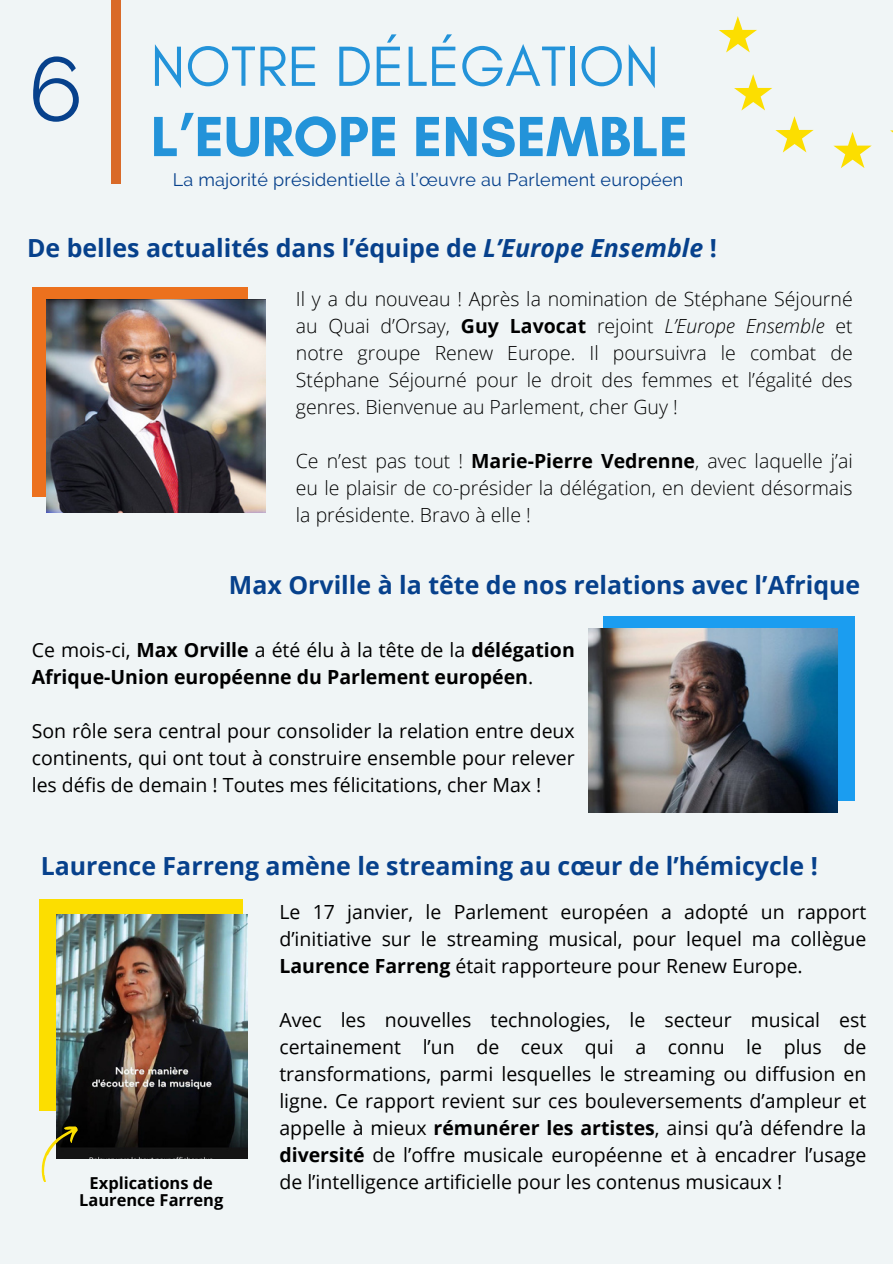
<style>
.page{position:relative;width:893px;height:1264px;background:#fff}
.page>*{position:absolute;margin:0;border:0;box-sizing:border-box;transform-origin:0 0}
.t1{font:90px "Raleway";color:#07418c}
.t2{font:700 57.6px "Glacial Indifference";color:#2393d9}
.t3{font:57.6px "Glacial Indifference";color:#2393d9}
.t4{font:700 24.9px "Open Sans";color:#07418c}
.t5{font:19.5px/27px "Open Sans";color:#000;text-align:justify}
.t6{font:300 19.5px/27px "Open Sans";color:#000;text-align:justify}
.t7{font:700 19.5px/27px "Open Sans";color:#000}
.t8{font:18px "Raleway";letter-spacing:.015em;color:#07418c}
.t9{font:700 16.5px/16.8px "Open Sans";color:#000;text-align:center}
.s1{font-style:italic}
.s2{font-weight:700}
.s3{font-weight:400}
</style>
<div class="page">
<div style="left:0;top:0;width:892px;height:1263px;background:#f0f5f6"></div>
<div style="left:111px;top:0;width:10px;height:184px;background:#d96a29"></div>
<svg style="left:833px;top:132px;width:38px;height:36px"></svg>
<svg style="left:775px;top:116px;width:38px;height:36px"></svg>
<svg style="left:734px;top:74px;width:38px;height:36px"></svg>
<svg style="left:719px;top:16px;width:38px;height:36px"></svg>
<div style="left:602px;top:616px;width:252px;height:184px;background:#1b9df0"></div>
<div style="left:39px;top:899px;width:204px;height:212px;background:#fcde00"></div>
<div style="left:32px;top:288px;width:215px;height:209px;background:#ec711e"></div>
<img style="left:56px;top:915px;width:191px;height:243px">
<svg style="left:41px;top:1120px;width:41px;height:62px"></svg>
<img style="left:46px;top:299px;width:220px;height:213px">
<img style="left:589px;top:628px;width:248px;height:185px">
<h1 class="t1" style="left:28px;top:36px;width:56px">6</h1>
<h2 class="t3" style="left:151px;top:31px;width:510px">NOTRE DÉLÉGATION</h2>
<h2 class="t2" style="left:151px;top:101px;width:539px">L’EUROPE ENSEMBLE</h2>
<p class="t8" style="left:173px;top:169px;width:512px">La majorité présidentielle à l’œuvre au Parlement européen</p>
<p class="t4" style="left:27px;top:230px;width:691px">De belles actualités dans l’équipe de <span class="s1">L’Europe Ensemble</span> !</p>
<p class="t6" style="left:296px;top:285px;width:558px">Il y a du nouveau ! Après la nomination de Stéphane Séjourné au Quai d’Orsay, <span class="s2">Guy Lavocat</span> rejoint <span class="s1">L’Europe Ensemble</span> et notre groupe Renew Europe. Il poursuivra le combat de Stéphane Séjourné pour le droit des femmes et l’égalité des genres. Bienvenue au Parlement, cher Guy !</p>
<p class="t6" style="left:296px;top:447px;width:558px">Ce n’est pas tout ! <span class="s2">Marie-Pierre Vedrenne</span>, avec laquelle j’ai eu le plaisir de co-présider la délégation, en devient désormais la présidente. Bravo à elle !</p>
<p class="t4" style="left:229px;top:567px;width:632px">Max Orville à la tête de nos relations avec l’Afrique</p>
<p class="t7" style="left:32px;top:636px;width:544px"><span class="s3">Ce mois-ci,</span> Max Orville <span class="s3">a été élu à la tête de la</span> délégation<br>Afrique-Union européenne du Parlement européen<span class="s3">.</span></p>
<p class="t5" style="left:32px;top:717px;width:544px">Son rôle sera central pour consolider la relation entre deux continents, qui ont tout à construire ensemble pour relever les défis de demain ! Toutes mes félicitations, cher Max !</p>
<p class="t4" style="left:41px;top:848px;width:778px">Laurence Farreng amène le streaming au cœur de l’hémicycle !</p>
<p class="t5" style="left:279px;top:897px;width:588px">Le 17 janvier, le Parlement européen a adopté un rapport d’initiative sur le streaming musical, pour lequel ma collègue <span class="s2">Laurence Farreng</span> était rapporteure pour Renew Europe.</p>
<p class="t5" style="left:279px;top:1005px;width:588px">Avec les nouvelles technologies, le secteur musical est certainement l’un de ceux qui a connu le plus de transformations, parmi lesquelles le streaming ou diffusion en ligne. Ce rapport revient sur ces bouleversements d’ampleur et appelle à mieux <span class="s2">rémunérer les artistes</span>, ainsi qu’à défendre la <span class="s2">diversité</span> de l’offre musicale européenne et à encadrer l’usage de l’intelligence artificielle pour les contenus musicaux !</p>
<p class="t9" style="left:79px;top:1173px;width:146px">Explications de<br>Laurence Farreng</p>
</div>
